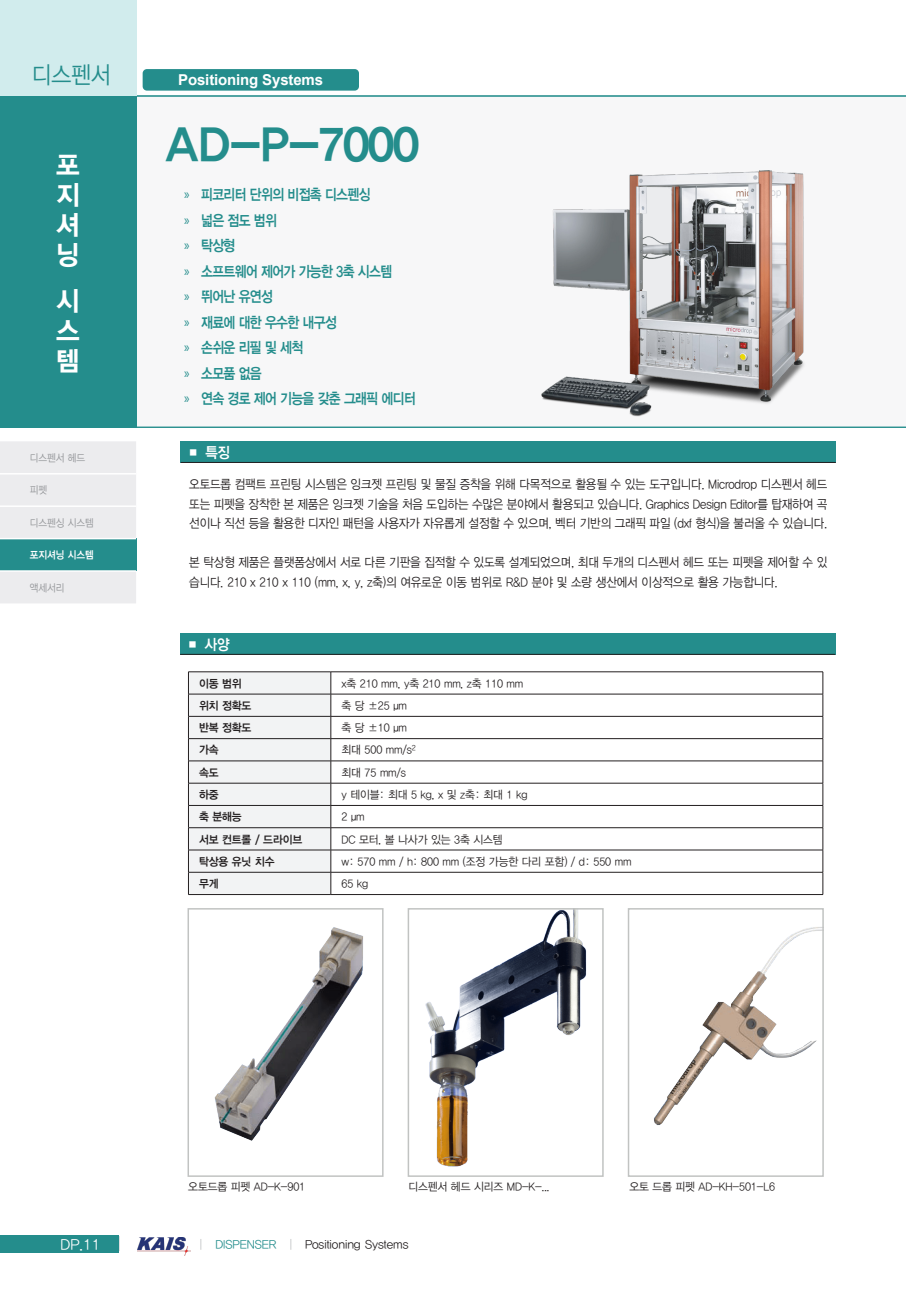
<style>
.page{position:relative;width:906px;height:1289px;background:#fff}
.page>*{position:absolute;margin:0;border:0;box-sizing:border-box;transform-origin:0 0}
.t1{font:45px "YDVYGO35";letter-spacing:-.01em;color:#248d8c}
.t2{font:27px "YDVYGO35";color:#fff;scale:.95 1}
.t3{font:24px "YDVYGO32";color:#248d8c;scale:.9 1}
.t4{font:15px "YDVYGO34";letter-spacing:-.05em;color:#248d8c;scale:.86 1}
.t5{font:700 15px "Arial";letter-spacing:-.01em;color:#fff}
.t6{font:15px "YDVYGO34";color:#fff}
.t7{font:15px "YDVYGO32";color:#fff}
.inno_style{font:12.75px/19.5px "YDVYGO32";letter-spacing:-.01em;color:#231f20;text-align:justify;scale:.9 1}
.윤고딕310_9pt_16pt__본문{font:12px "YDVYGO32";color:#231f20}
.inno_style-2{font:11.25px "YDVYGO32";letter-spacing:-.01em;color:#231f20;scale:.95 1}
.t8{font:11.25px "YDVYGO34";letter-spacing:-.01em;color:#231f20;scale:.95 1}
.t9{font:10.5px "YDVYGO32";color:#939598;scale:.9 1}
.t10{font:10.5px "YDVYGO34";color:#fff;scale:.9 1}
.s1{font-family:"Myriad Pro"}
.s2{font-family:"YDVYGO31";color:#939598}
.s3{color:#248d8c}
</style>
<div class="page">
<img style="left:138px;top:1237px;width:52px;height:18px">
<svg style="left:118px;top:1236px;width:1px;height:14px"></svg>
<div style="left:0;top:1235px;width:118px;height:17px;background:#248d8c"></div>
<div style="left:136px;top:97px;width:770px;height:330px;background:#f7f7f8"></div>
<hr style="left:0;top:427px;width:906px;height:1px;background:#248d8c">
<hr style="left:0;top:96px;width:906px;height:1px;background:#248d8c">
<div style="left:181px;top:441px;width:655px;height:21px;background:#248d8c"></div>
<hr style="left:181px;top:462px;width:655px;height:1px;background:#231f20">
<div style="left:180px;top:633px;width:655px;height:21px;background:#248d8c"></div>
<hr style="left:180px;top:654px;width:655px;height:1px;background:#231f20">
<img style="left:541px;top:170px;width:263px;height:246px">
<hr style="left:188px;top:894px;width:143px;height:1px;background:#231f20">
<svg style="left:188px;top:671px;width:143px;height:223px"></svg>
<hr style="left:331px;top:671px;width:492px;height:1px;background:#231f20">
<hr style="left:331px;top:693px;width:492px;height:1px;background:#231f20">
<hr style="left:331px;top:716px;width:492px;height:1px;background:#231f20">
<hr style="left:331px;top:738px;width:492px;height:1px;background:#231f20">
<hr style="left:331px;top:760px;width:492px;height:1px;background:#231f20">
<hr style="left:331px;top:783px;width:492px;height:1px;background:#231f20">
<hr style="left:331px;top:805px;width:492px;height:1px;background:#231f20">
<hr style="left:331px;top:827px;width:492px;height:1px;background:#231f20">
<hr style="left:331px;top:849px;width:492px;height:1px;background:#231f20">
<hr style="left:331px;top:872px;width:492px;height:1px;background:#231f20">
<hr style="left:331px;top:894px;width:492px;height:1px;background:#231f20">
<svg style="left:822px;top:672px;width:1px;height:222px"></svg>
<img style="left:214px;top:927px;width:149px;height:214px">
<div style="left:187px;top:908px;width:196px;height:268px;border:2px solid #c1c3c2"></div>
<img style="left:425px;top:911px;width:162px;height:256px">
<div style="left:408px;top:908px;width:195px;height:268px;border:2px solid #c1c3c2"></div>
<img style="left:654px;top:927px;width:167px;height:198px">
<div style="left:628px;top:908px;width:196px;height:268px;border:2px solid #c1c3c2"></div>
<div style="left:0;top:0;width:136px;height:96px;background:#d1eced"></div>
<div style="left:0;top:96px;width:136px;height:331px;background:#248d8c"></div>
<div style="left:0;top:441px;width:136px;height:162px;background:#ececee"></div>
<div style="left:0;top:538px;width:136px;height:33px;background:#248d8c"></div>
<hr style="left:0;top:473px;width:136px;height:1px;background:#fff">
<hr style="left:0;top:505px;width:136px;height:2px;background:#fff">
<hr style="left:0;top:538px;width:136px;height:1px;background:#fff">
<hr style="left:0;top:570px;width:136px;height:1px;background:#fff">
<div style="left:143px;top:69px;width:216px;height:22px;background:#248d8c;border-radius:4px"></div>
<p class="t3" style="left:32px;top:59px;width:89px">디스펜서</p>
<p class="t2" style="left:56px;top:146px;width:26px">포</p>
<p class="t2" style="left:56px;top:176px;width:26px">지</p>
<p class="t2" style="left:56px;top:206px;width:26px">셔</p>
<p class="t2" style="left:56px;top:236px;width:26px">닝</p>
<p class="t2" style="left:56px;top:283px;width:26px">시</p>
<p class="t2" style="left:56px;top:313px;width:26px">스</p>
<p class="t2" style="left:56px;top:343px;width:26px">템</p>
<p class="t9" style="left:30px;top:451px;width:63px">디스펜서 헤드</p>
<p class="t9" style="left:30px;top:483px;width:21px">피펫</p>
<p class="t9" style="left:30px;top:515px;width:73px">디스펜싱 시스템</p>
<p class="t10" style="left:30px;top:548px;width:73px">포지셔닝 시스템</p>
<p class="t9" style="left:30px;top:580px;width:40px">액세서리</p>
<p class="t5" style="left:178px;top:69px;width:146px">Positioning Systems</p>
<p class="t1" style="left:166px;top:114px;width:255px">AD-P-7000</p>
<p class="t4" style="left:184px;top:185px;width:218px"><span class="s1">»</span> 피코리터 단위의 비접촉 디스펜싱</p>
<p class="t4" style="left:184px;top:210px;width:109px"><span class="s1">»</span> 넓은 점도 범위</p>
<p class="t4" style="left:184px;top:236px;width:61px"><span class="s1">»</span> 탁상형</p>
<p class="t4" style="left:184px;top:261px;width:243px"><span class="s1">»</span> 소프트웨어 제어가 가능한 3축 시스템</p>
<p class="t4" style="left:184px;top:287px;width:105px"><span class="s1">»</span> 뛰어난 유연성</p>
<p class="t4" style="left:184px;top:312px;width:179px"><span class="s1">»</span> 재료에 대한 우수한 내구성</p>
<p class="t4" style="left:184px;top:338px;width:140px"><span class="s1">»</span> 손쉬운 리필 및 세척</p>
<p class="t4" style="left:184px;top:363px;width:92px"><span class="s1">»</span> 소모품 없음</p>
<p class="t4" style="left:184px;top:389px;width:271px"><span class="s1">»</span> 연속 경로 제어 기능을 갖춘 그래픽 에디터</p>
<p class="t6" style="left:187px;top:442px;width:45px">■ 특징</p>
<p class="inno_style" style="left:189px;top:474px;width:710px">오토드롭 컴팩트 프린팅 시스템은 잉크젯 프린팅 및 물질 증착을 위해 다목적으로 활용될 수 있는 도구입니다. Microdrop 디스펜서 헤드 또는 피펫을 장착한 본 제품은 잉크젯 기술을 처음 도입하는 수많은 분야에서 활용되고 있습니다. Graphics Design Editor를 탑재하여 곡 선이나 직선 등을 활용한 디자인 패턴을 사용자가 자유롭게 설정할 수 있으며, 벡터 기반의 그래픽 파일 (dxf 형식)을 불러올 수 있습니다.</p>
<p class="inno_style" style="left:189px;top:552px;width:710px">본 탁상형 제품은 플랫폼상에서 서로 다른 기판을 집적할 수 있도록 설계되었으며, 최대 두개의 디스펜서 헤드 또는 피펫을 제어할 수 있 습니다. 210 x 210 x 110 (mm, x, y, z축)의 여유로운 이동 범위로 R&amp;D 분야 및 소량 생산에서 이상적으로 활용 가능합니다.</p>
<p class="t6" style="left:186px;top:634px;width:45px">■ 사양</p>
<p class="t8" style="left:199px;top:675px;width:46px">이동 범위</p>
<p class="inno_style-2" style="left:341px;top:675px;width:193px">x축 210 mm, y축 210 mm, z축 110 mm</p>
<p class="t8" style="left:199px;top:698px;width:57px">위치 정확도</p>
<p class="inno_style-2" style="left:341px;top:698px;width:70px">축 당 ±25 μm</p>
<p class="t8" style="left:199px;top:720px;width:57px">반복 정확도</p>
<p class="inno_style-2" style="left:341px;top:720px;width:70px">축 당 ±10 μm</p>
<p class="t8" style="left:199px;top:742px;width:22px">가속</p>
<p class="inno_style-2" style="left:341px;top:742px;width:80px">최대 500 mm/s<sup>2</sup></p>
<p class="t8" style="left:199px;top:764px;width:22px">속도</p>
<p class="inno_style-2" style="left:341px;top:764px;width:69px">최대 75 mm/s</p>
<p class="t8" style="left:199px;top:787px;width:22px">하중</p>
<p class="inno_style-2" style="left:341px;top:787px;width:197px">y 테이블: 최대 5 kg, x 및 z축: 최대 1 kg</p>
<p class="t8" style="left:199px;top:809px;width:46px">축 분해능</p>
<p class="inno_style-2" style="left:341px;top:809px;width:26px">2 µm</p>
<p class="t8" style="left:199px;top:831px;width:110px">서보 컨트롤 / 드라이브</p>
<p class="inno_style-2" style="left:341px;top:831px;width:171px">DC 모터, 볼 나사가 있는 3축 시스템</p>
<p class="t8" style="left:199px;top:853px;width:81px">탁상용 유닛 치수</p>
<p class="inno_style-2" style="left:341px;top:853px;width:307px">w: 570 mm / h: 800 mm (조정 가능한 다리 포함) / d: 550 mm</p>
<p class="t8" style="left:199px;top:876px;width:22px">무게</p>
<p class="inno_style-2" style="left:341px;top:876px;width:30px">65 kg</p>
<p class="t7" style="left:60px;top:1234px;width:41px">DP.11</p>
<p class="inno_style-2" style="left:188px;top:1178px;width:125px">오토드롭 피펫 AD-K-901</p>
<p class="inno_style-2" style="left:408px;top:1178px;width:150px">디스펜서 헤드 시리즈 MD-K-...</p>
<p class="inno_style-2" style="left:629px;top:1178px;width:155px">오토 드롭 피펫 AD-KH-501-L6</p>
<p class="윤고딕310_9pt_16pt__본문" style="left:199px;top:1236px;width:211px"><span class="s2">|</span> <span class="s3">DISPENSER</span> <span class="s2">|</span> Positioning Systems</p>
</div>
